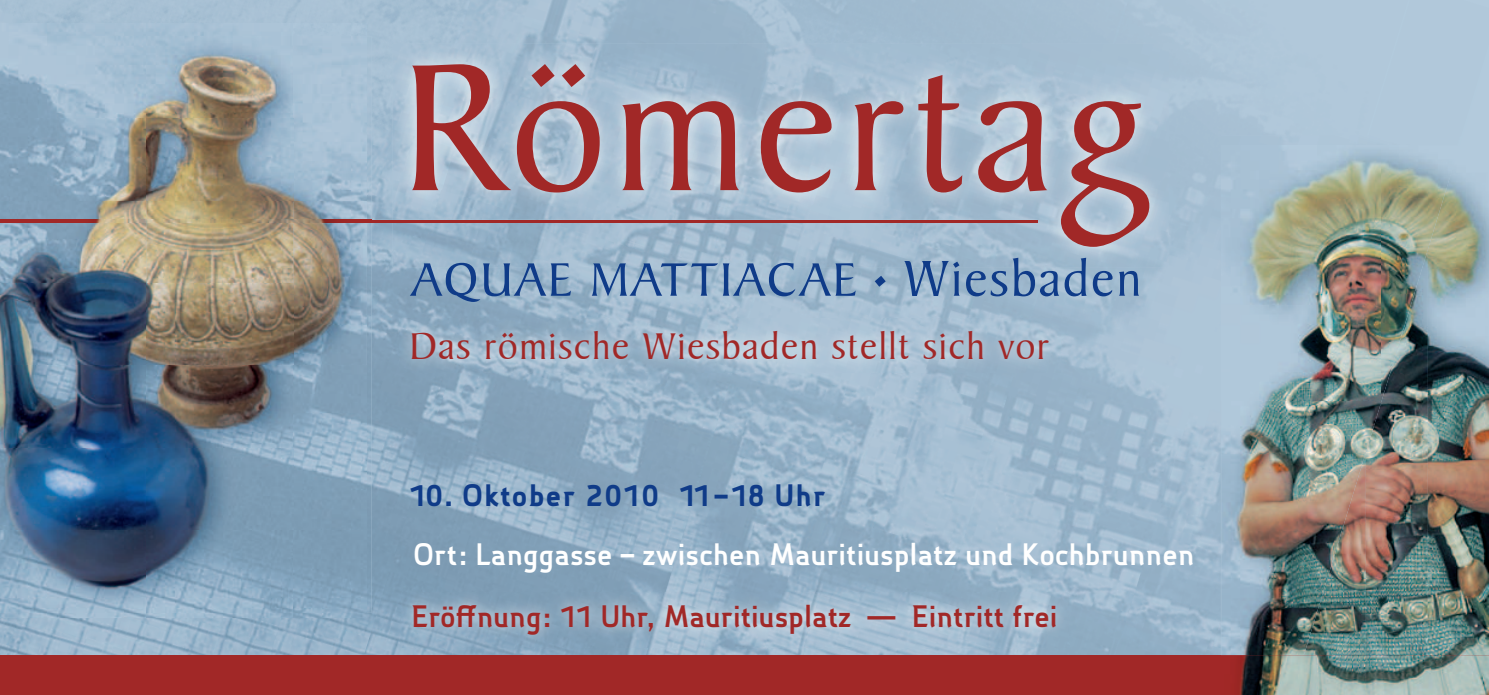
<style>
.page{position:relative;width:1489px;height:695px;background:#fff}
.page>*{position:absolute;margin:0;border:0;box-sizing:border-box;transform-origin:0 0}
.t1{font:194px "Baker Signet BT";letter-spacing:.04em;color:#a12827}
.t2{font:50.5px "Baker Signet BT";letter-spacing:.04em;color:#0f3b88}
.t3{font:40px "Baker Signet BT";letter-spacing:.04em;color:#a12827}
.t4{font:600 32.5px "Lamont Pro";color:#fff}
.t5{font:600 32.5px "Lamont Pro";color:#a12827}
.t6{font:700 32.5px "Lamont Pro";letter-spacing:.04em;color:#0f3b88}
.s1{font-size:54.25px}
</style>
<div class="page">
<div style="left:1368px;top:0;width:120px;height:136px;background:#b1c8da"></div>
<div style="left:1020px;top:0;width:108px;height:44px;background:#a6bfd2"></div>
<img style="left:470px;top:0;width:268px;height:44px">
<img style="left:1046px;top:185px;width:174px;height:470px">
<img style="left:764px;top:267px;width:282px;height:388px">
<img style="left:1115px;top:311px;width:105px;height:344px">
<img style="left:371px;top:125px;width:22px;height:126px">
<img style="left:482px;top:267px;width:282px;height:388px">
<img style="left:282px;top:251px;width:200px;height:404px">
<img style="left:1209px;top:619px;width:11px;height:36px">
<img style="left:93px;top:617px;width:189px;height:38px">
<img style="left:0;top:617px;width:93px;height:38px">
<div style="left:0;top:655px;width:1488px;height:39px;background:#a12827"></div>
<img style="left:1221px;top:655px;width:267px;height:39px">
<img style="left:1427px;top:145px;width:61px;height:510px">
<img style="left:1380px;top:406px;width:47px;height:249px">
<img style="left:1221px;top:145px;width:159px;height:510px">
<img style="left:1379px;top:145px;width:80px;height:261px">
<img style="left:862px;top:44px;width:306px;height:223px">
<img style="left:487px;top:44px;width:375px;height:223px">
<img style="left:393px;top:44px;width:94px;height:223px">
<img style="left:793px;top:210px;width:203px;height:57px">
<img style="left:417px;top:190px;width:277px;height:77px">
<svg style="left:874px;top:276px;width:11px;height:11px"></svg>
<hr style="left:0;top:220px;width:1037px;height:2px;background:#a12827">
<img style="left:401px;top:592px;width:667px;height:55px">
<img style="left:367px;top:36px;width:4px;height:576px">
<img style="left:0;top:23px;width:367px;height:594px">
<img style="left:0;top:220px;width:367px;height:2px">
<img style="left:400px;top:319px;width:660px;height:53px">
<h1 class="t1" style="left:401px;top:12px;width:749px">Römertag</h1>
<h2 class="t2" style="left:411px;top:249px;width:731px">AQUAE MATTIACAE <span class="s1">Wiesbaden</span></h2>
<p class="t3" style="left:409px;top:322px;width:641px">Das römische Wiesbaden stellt sich vor</p>
<p class="t6" style="left:409px;top:476px;width:417px">10. Oktober 2010 11–18 Uhr</p>
<p class="t4" style="left:413px;top:535px;width:783px">Ort: Langgasse – zwischen Mauritiusplatz und Kochbrunnen</p>
<p class="t5" style="left:411px;top:597px;width:647px">Eröffnung: 11 Uhr, Mauritiusplatz ― Eintritt frei</p>
</div>
